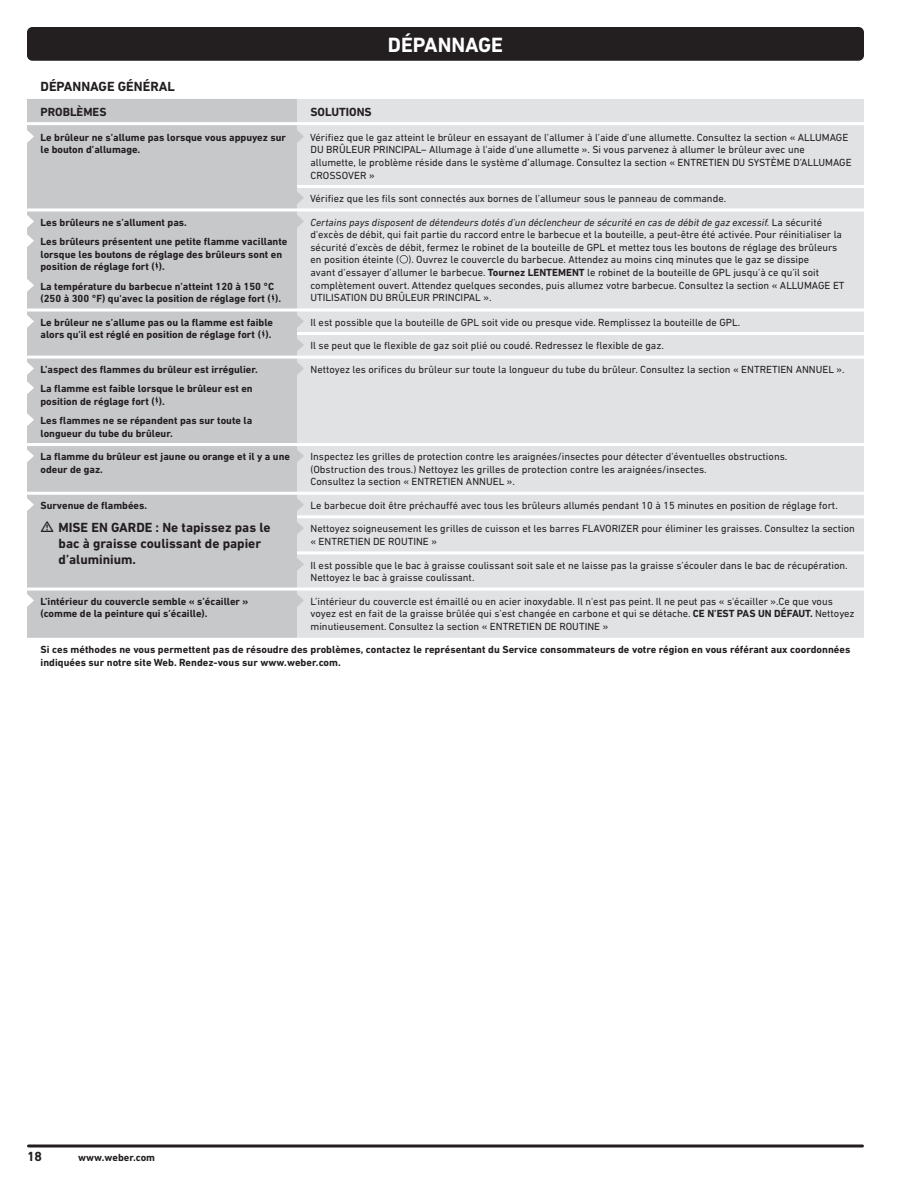
<style>
.page{position:relative;width:918px;height:1188px;background:#fff}
.page>*{position:absolute;margin:0;border:0;box-sizing:border-box;transform-origin:0 0}
.t1{font:700 21px "DIN Next LT Pro";color:#fff}
.t2{font:700 13.5px/16.2px "DIN Next LT Pro";color:#231f20}
.t3{font:700 12px "DIN Next LT Pro";color:#231f20}
.t4{font:10.5px/12.6px "DIN Next LT Pro";color:#231f20}
.t5{font:700 10.5px/12.6px "DIN Next LT Pro";color:#231f20}
.s1{font-style:italic}
.s2{font-weight:700}
</style>
<div class="page">
<div style="left:27px;top:27px;width:837px;height:34px;background:#231f20;border-radius:5px"></div>
<svg style="left:28px;top:1144px;width:834px;height:4px;background:#595657"></svg>
<div style="left:27px;top:99px;width:270px;height:539px;background:#c7c8ca"></div>
<div style="left:297px;top:99px;width:567px;height:539px;background:#e1e2e4"></div>
<hr style="left:27px;top:122px;width:270px;height:3px;background:#fff">
<hr style="left:297px;top:122px;width:567px;height:3px;background:#fff">
<hr style="left:297px;top:185px;width:567px;height:3px;background:#fff">
<hr style="left:27px;top:208px;width:270px;height:3px;background:#fff">
<hr style="left:297px;top:208px;width:567px;height:3px;background:#fff">
<hr style="left:27px;top:309px;width:270px;height:3px;background:#fff">
<hr style="left:297px;top:309px;width:567px;height:3px;background:#fff">
<hr style="left:297px;top:332px;width:567px;height:3px;background:#fff">
<hr style="left:27px;top:356px;width:270px;height:3px;background:#fff">
<hr style="left:297px;top:356px;width:567px;height:3px;background:#fff">
<hr style="left:27px;top:443px;width:270px;height:3px;background:#fff">
<hr style="left:297px;top:443px;width:567px;height:3px;background:#fff">
<hr style="left:27px;top:492px;width:270px;height:3px;background:#fff">
<hr style="left:297px;top:492px;width:567px;height:3px;background:#fff">
<hr style="left:297px;top:515px;width:567px;height:3px;background:#fff">
<hr style="left:297px;top:551px;width:567px;height:3px;background:#fff">
<hr style="left:27px;top:588px;width:270px;height:3px;background:#fff">
<hr style="left:297px;top:588px;width:567px;height:3px;background:#fff">
<svg style="left:155px;top:261px;width:3px;height:9px"></svg>
<svg style="left:271px;top:293px;width:4px;height:9px"></svg>
<svg style="left:400px;top:255px;width:8px;height:8px"></svg>
<svg style="left:262px;top:329px;width:3px;height:9px"></svg>
<svg style="left:155px;top:396px;width:3px;height:9px"></svg>
<svg style="left:27px;top:130px;width:7px;height:13px"></svg>
<svg style="left:297px;top:130px;width:7px;height:13px"></svg>
<svg style="left:297px;top:191px;width:7px;height:13px"></svg>
<svg style="left:27px;top:215px;width:7px;height:13px"></svg>
<svg style="left:27px;top:234px;width:7px;height:13px"></svg>
<svg style="left:27px;top:279px;width:7px;height:13px"></svg>
<svg style="left:297px;top:215px;width:7px;height:13px"></svg>
<svg style="left:27px;top:315px;width:7px;height:13px"></svg>
<svg style="left:297px;top:315px;width:7px;height:13px"></svg>
<svg style="left:297px;top:338px;width:7px;height:13px"></svg>
<svg style="left:27px;top:362px;width:7px;height:13px"></svg>
<svg style="left:27px;top:381px;width:7px;height:13px"></svg>
<svg style="left:27px;top:413px;width:7px;height:13px"></svg>
<svg style="left:297px;top:362px;width:7px;height:13px"></svg>
<svg style="left:27px;top:449px;width:7px;height:13px"></svg>
<svg style="left:297px;top:449px;width:7px;height:13px"></svg>
<svg style="left:27px;top:498px;width:7px;height:13px"></svg>
<svg style="left:297px;top:498px;width:7px;height:13px"></svg>
<svg style="left:297px;top:522px;width:7px;height:13px"></svg>
<svg style="left:297px;top:558px;width:7px;height:13px"></svg>
<svg style="left:27px;top:594px;width:7px;height:13px"></svg>
<svg style="left:297px;top:594px;width:7px;height:13px"></svg>
<svg style="left:41px;top:521px;width:12px;height:11px"></svg>
<h1 class="t1" style="left:388px;top:32px;width:117px">DÉPANNAGE</h1>
<p class="t2" style="left:40px;top:78px;width:136px">DÉPANNAGE GÉNÉRAL</p>
<p class="t3" style="left:40px;top:105px;width:68px">PROBLÈMES</p>
<p class="t3" style="left:310px;top:105px;width:63px">SOLUTIONS</p>
<p class="t5" style="left:40px;top:131px;width:247px">Le brûleur ne s’allume pas lorsque vous appuyez sur le bouton d’allumage.</p>
<p class="t4" style="left:310px;top:131px;width:543px">Vérifiez que le gaz atteint le brûleur en essayant de l’allumer à l’aide d’une allumette. Consultez la section « ALLUMAGE DU BRÛLEUR PRINCIPAL– Allumage à l'aide d’une allumette ». Si vous parvenez à allumer le brûleur avec une allumette, le problème réside dans le système d’allumage. Consultez la section « ENTRETIEN DU SYSTÈME D’ALLUMAGE CROSSOVER »</p>
<p class="t4" style="left:310px;top:192px;width:417px">Vérifiez que les fils sont connectés aux bornes de l’allumeur sous le panneau de commande.</p>
<p class="t5" style="left:40px;top:212px;width:248px;line-height:19.4px">Les brûleurs ne s’allument pas.<br>Les brûleurs présentent une petite flamme vacillante</p>
<p class="t5" style="left:40px;top:248px;width:243px">lorsque les boutons de réglage des brûleurs sont en position de réglage fort ( ).</p>
<p class="t5" style="left:41px;top:280px;width:242px">La température du barbecue n’atteint 120 à 150 °C (250 à 300 °F) qu'avec la position de réglage fort ( ).</p>
<p class="t4" style="left:310px;top:216px;width:536px"><span class="s1">Certains pays disposent de détendeurs dotés d’un déclencheur de sécurité en cas de débit de gaz excessif.</span> La sécurité d'excès de débit, qui fait partie du raccord entre le barbecue et la bouteille, a peut-être été activée. Pour réinitialiser la sécurité d’excès de débit, fermez le robinet de la bouteille de GPL et mettez tous les boutons de réglage des brûleurs en position éteinte ( ). Ouvrez le couvercle du barbecue. Attendez au moins cinq minutes que le gaz se dissipe<br>avant d’essayer d’allumer le barbecue. <span class="s2">Tournez LENTEMENT</span> le robinet de la bouteille de GPL jusqu’à ce qu’il soit complètement ouvert. Attendez quelques secondes, puis allumez votre barbecue. Consultez la section « ALLUMAGE ET UTILISATION DU BRÛLEUR PRINCIPAL ».</p>
<p class="t5" style="left:41px;top:316px;width:234px">Le brûleur ne s’allume pas ou la flamme est faible alors qu'il est réglé en position de réglage fort ( ).</p>
<p class="t4" style="left:310px;top:316px;width:431px">Il est possible que la bouteille de GPL soit vide ou presque vide. Remplissez la bouteille de GPL.</p>
<p class="t4" style="left:310px;top:339px;width:355px">Il se peut que le flexible de gaz soit plié ou coudé. Redressez le flexible de gaz.</p>
<p class="t5" style="left:41px;top:360px;width:219px;line-height:19.4px">L’aspect des flammes du brûleur est irrégulier.<br>La flamme est faible lorsque le brûleur est en</p>
<p class="t5" style="left:41px;top:391px;width:213px;line-height:19.4px">position de réglage fort ( ).<br>Les flammes ne se répandent pas sur toute la</p>
<p class="t5" style="left:41px;top:427px;width:134px">longueur du tube du brûleur.</p>
<p class="t4" style="left:310px;top:363px;width:536px">Nettoyez les orifices du brûleur sur toute la longueur du tube du brûleur. Consultez la section « ENTRETIEN ANNUEL ».</p>
<p class="t5" style="left:41px;top:450px;width:251px">La flamme du brûleur est jaune ou orange et il y a une odeur de gaz.</p>
<p class="t4" style="left:310px;top:450px;width:478px">Inspectez les grilles de protection contre les araignées/insectes pour détecter d’éventuelles obstructions. (Obstruction des trous.) Nettoyez les grilles de protection contre les araignées/insectes.<br>Consultez la section « ENTRETIEN ANNUEL ».</p>
<p class="t5" style="left:41px;top:499px;width:108px">Survenue de flambées.</p>
<p class="t2" style="left:59px;top:519px;width:214px">MISE EN GARDE : Ne tapissez pas le bac à graisse coulissant de papier d’aluminium.</p>
<p class="t4" style="left:310px;top:499px;width:529px">Le barbecue doit être préchauffé avec tous les brûleurs allumés pendant 10 à 15 minutes en position de réglage fort.</p>
<p class="t4" style="left:310px;top:522px;width:546px">Nettoyez soigneusement les grilles de cuisson et les barres FLAVORIZER pour éliminer les graisses. Consultez la section « ENTRETIEN DE ROUTINE »</p>
<p class="t4" style="left:310px;top:559px;width:539px">Il est possible que le bac à graisse coulissant soit sale et ne laisse pas la graisse s’écouler dans le bac de récupération.<br>Nettoyez le bac à graisse coulissant.</p>
<p class="t5" style="left:41px;top:595px;width:210px">L’intérieur du couvercle semble « s’écailler » (comme de la peinture qui s’écaille).</p>
<p class="t4" style="left:310px;top:595px;width:546px">L’intérieur du couvercle est émaillé ou en acier inoxydable. Il n'est pas peint. Il ne peut pas « s'écailler ».Ce que vous voyez est en fait de la graisse brûlée qui s’est changée en carbone et qui se détache. <span class="s2">CE N’EST PAS UN DÉFAUT.</span> Nettoyez minutieusement. Consultez la section « ENTRETIEN DE ROUTINE »</p>
<p class="t5" style="left:41px;top:644px;width:811px">Si ces méthodes ne vous permettent pas de résoudre des problèmes, contactez le représentant du Service consommateurs de votre région en vous référant aux coordonnées indiquées sur notre site Web. Rendez-vous sur www.weber.com.</p>
<p class="t2" style="left:27px;top:1148px;width:17px">18</p>
<p class="t5" style="left:78px;top:1151px;width:78px">www.weber.com</p>
</div>
